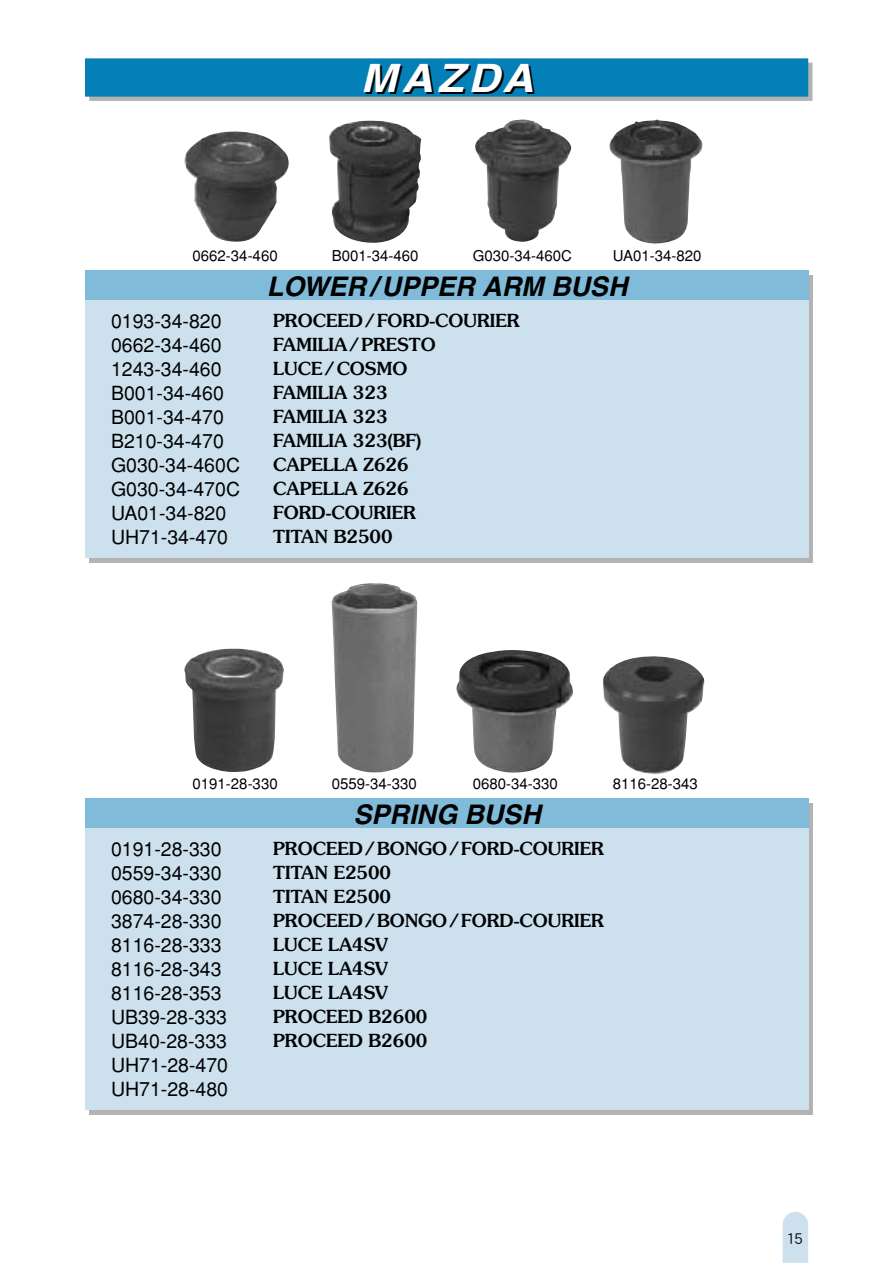
<style>
.page{position:relative;width:893px;height:1263px;background:#fff}
.page>*{position:absolute;margin:0;border:0;box-sizing:border-box;transform-origin:0 0}
.t1{font:italic 700 39.15px "Helvetica";letter-spacing:.1em;color:#fff;scale:1.11 1}
.t2{font:italic 700 27px "Helvetica";color:#000}
.t3{font:19.5px/24px "Helvetica";color:#000}
.t4{font:500 18px/24px "Souvenir";color:#000}
.t5{font:15px "Helvetica";color:#000}
.t6{font:15px "DFPHS Gothic CID W3";color:#000}
</style>
<div class="page">
<div style="left:89px;top:63px;width:723px;height:38px;background:#b3b3b3"></div>
<div style="left:85px;top:58px;width:723px;height:39px;background:#0380b7"></div>
<div style="left:89px;top:275px;width:723px;height:288px;background:#b3b3b3"></div>
<div style="left:85px;top:270px;width:723px;height:288px;background:#cce0ee"></div>
<div style="left:85px;top:270px;width:723px;height:30px;background:#80bbd9"></div>
<div style="left:85px;top:798px;width:723px;height:312px;background:#cce0ee"></div>
<div style="left:85px;top:798px;width:723px;height:30px;background:#80bbd9"></div>
<svg style="left:782px;top:1212px;width:26px;height:51px"></svg>
<img style="left:184px;top:131px;width:104px;height:111px">
<img style="left:329px;top:121px;width:92px;height:122px">
<img style="left:475px;top:120px;width:96px;height:122px">
<img style="left:609px;top:120px;width:93px;height:124px">
<img style="left:456px;top:650px;width:117px;height:123px">
<img style="left:603px;top:656px;width:101px;height:118px">
<img style="left:184px;top:649px;width:100px;height:123px">
<img style="left:331px;top:583px;width:86px;height:189px">
<h1 class="t1" style="left:361px;top:54px;width:157px">MAZDA</h1>
<p class="t5" style="left:192px;top:247px;width:87px">0662-34-460</p>
<p class="t5" style="left:331px;top:247px;width:88px">B001-34-460</p>
<p class="t5" style="left:473px;top:247px;width:101px">G030-34-460C</p>
<p class="t5" style="left:612px;top:247px;width:90px">UA01-34-820</p>
<h2 class="t2" style="left:267px;top:270px;width:362px">LOWER / UPPER ARM BUSH</h2>
<p class="t3" style="left:111px;top:309px;width:130px">0193-34-820<br>0662-34-460<br>1243-34-460<br>B001-34-460<br>B001-34-470<br>B210-34-470<br>G030-34-460C<br>G030-34-470C<br>UA01-34-820<br>UH71-34-470</p>
<p class="t4" style="left:273px;top:309px;width:248px">PROCEED/ FORD-COURIER<br>FAMILIA /PRESTO<br>LUCE/ COSMO<br>FAMILIA 323<br>FAMILIA 323<br>FAMILIA 323(BF)<br>CAPELLA Z626<br>CAPELLA Z626<br>FORD-COURIER<br>TITAN B2500</p>
<p class="t5" style="left:192px;top:775px;width:87px">0191-28-330</p>
<p class="t5" style="left:331px;top:775px;width:87px">0559-34-330</p>
<p class="t5" style="left:473px;top:775px;width:87px">0680-34-330</p>
<p class="t5" style="left:612px;top:775px;width:87px">8116-28-343</p>
<h2 class="t2" style="left:353px;top:798px;width:189px">SPRING BUSH</h2>
<p class="t3" style="left:111px;top:837px;width:119px">0191-28-330<br>0559-34-330<br>0680-34-330<br>3874-28-330<br>8116-28-333<br>8116-28-343<br>8116-28-353<br>UB39-28-333<br>UB40-28-333<br>UH71-28-470<br>UH71-28-480</p>
<p class="t4" style="left:273px;top:837px;width:332px">PROCEED/ BONGO / FORD-COURIER<br>TITAN E2500<br>TITAN E2500<br>PROCEED/ BONGO / FORD-COURIER<br>LUCE LA4SV<br>LUCE LA4SV<br>LUCE LA4SV<br>PROCEED B2600<br>PROCEED B2600</p>
<p class="t6" style="left:786px;top:1230px;width:18px">15</p>
</div>
